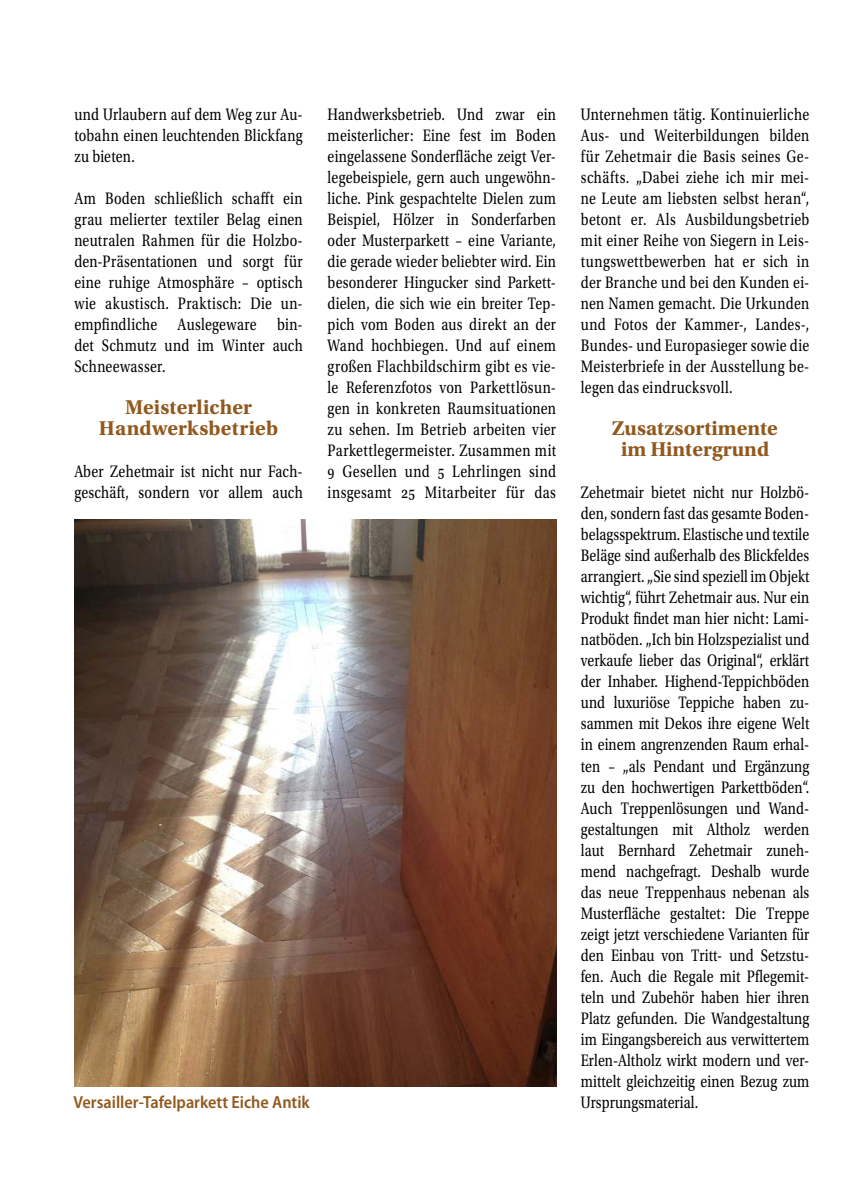
<style>
.page{position:relative;width:844px;height:1191px;background:#fff}
.page>*{position:absolute;margin:0;border:0;box-sizing:border-box;transform-origin:0 0}
.t1{font:700 21px/21px "Utopia Std";color:#91591e;text-align:center}
.t2{font:17.5px/21px "Utopia Std";letter-spacing:.015em;color:#000;text-align:justify;scale:.8 1}
.t3{font:600 semi-condensed 17.5px "Myriad Pro";color:#91591e}
</style>
<div class="page">
<img style="left:74px;top:519px;width:482px;height:567px">
<p class="t2" style="left:74px;top:104px;width:287px">und Urlaubern auf dem Weg zur Au&shy;tobahn einen leuchtenden Blickfang zu bieten.</p>
<p class="t2" style="left:74px;top:188px;width:287px">Am Boden schließlich schafft ein grau melierter textiler Belag einen neutralen Rahmen für die Holzbo&shy;den-Präsentationen und sorgt für eine ruhige Atmosphäre – optisch wie akustisch. Praktisch: Die un&shy;empfindliche Auslegeware bin&shy;det Schmutz und im Winter auch Schneewasser.</p>
<p class="t1" style="left:99px;top:397px;width:181px">Meisterlicher<br>Handwerksbetrieb</p>
<p class="t2" style="left:74px;top:461px;width:287px">Aber Zehetmair ist nicht nur Fach&shy;geschäft, sondern vor allem auch</p>
<p class="t2" style="left:327px;top:104px;width:287px">Handwerksbetrieb. Und zwar ein meisterlicher: Eine fest im Boden eingelassene Sonderfläche zeigt Ver&shy;legebeispiele, gern auch ungewöhn&shy;liche. Pink gespachtelte Dielen zum Beispiel, Hölzer in Sonderfarben oder Musterparkett – eine Variante, die gerade wieder beliebter wird. Ein besonderer Hingucker sind Parkett&shy;dielen, die sich wie ein breiter Tep&shy;pich vom Boden aus direkt an der Wand hochbiegen. Und auf einem großen Flachbildschirm gibt es vie&shy;le Referenzfotos von Parkettlösun&shy;gen in konkreten Raumsituationen zu sehen. Im Betrieb arbeiten vier Parkettlegermeister. Zusammen mit 9 Gesellen und 5 Lehrlingen sind insgesamt 25 Mitarbeiter für das</p>
<p class="t2" style="left:580px;top:104px;width:287px">Unternehmen tätig. Kontinuierliche Aus- und Weiterbildungen bilden für Zehetmair die Basis seines Ge&shy;schäfts. „Dabei ziehe ich mir mei&shy;ne Leute am liebsten selbst heran“, betont er. Als Ausbildungsbetrieb mit einer Reihe von Siegern in Leis&shy;tungswettbewerben hat er sich in der Branche und bei den Kunden ei&shy;nen Namen gemacht. Die Urkunden und Fotos der Kammer-, Landes-, Bundes- und Europasieger sowie die Meisterbriefe in der Ausstellung be&shy;legen das eindrucksvoll.</p>
<p class="t1" style="left:612px;top:418px;width:167px">Zusatzsortimente im Hintergrund</p>
<p class="t2" style="left:580px;top:482px;width:287px">Zehetmair bietet nicht nur Holzbö&shy;den, sondern fast das gesamte Boden&shy;belagsspektrum. Elastische und textile Beläge sind außerhalb des Blickfeldes arrangiert. „Sie sind speziell im Objekt wichtig“, führt Zehetmair aus. Nur ein Produkt findet man hier nicht: Lami&shy;natböden. „Ich bin Holzspezialist und verkaufe lieber das Original“, erklärt der Inhaber. Highend-Teppichböden und luxuriöse Teppiche haben zu&shy;sammen mit Dekos ihre eigene Welt in einem angrenzenden Raum erhal&shy;ten – „als Pendant und Ergänzung zu den hochwertigen Parkettböden“.<br>Auch Treppenlösungen und Wand&shy;gestaltungen mit Altholz werden laut Bernhard Zehetmair zuneh&shy;mend nachgefragt. Deshalb wurde das neue Treppenhaus nebenan als Musterfläche gestaltet: Die Treppe zeigt jetzt verschiedene Varianten für den Einbau von Tritt- und Setzstu&shy;fen. Auch die Regale mit Pflegemit&shy;teln und Zubehör haben hier ihren Platz gefunden. Die Wandgestaltung im Eingangsbereich aus verwittertem Erlen-Altholz wirkt modern und ver&shy;mittelt gleichzeitig einen Bezug zum</p>
<p class="t3" style="left:73px;top:1092px;width:238px">Versailler-Tafelparkett Eiche Antik</p>
<p class="t2" style="left:580px;top:1091px;width:148px">Ursprungsmaterial.</p>
</div>
